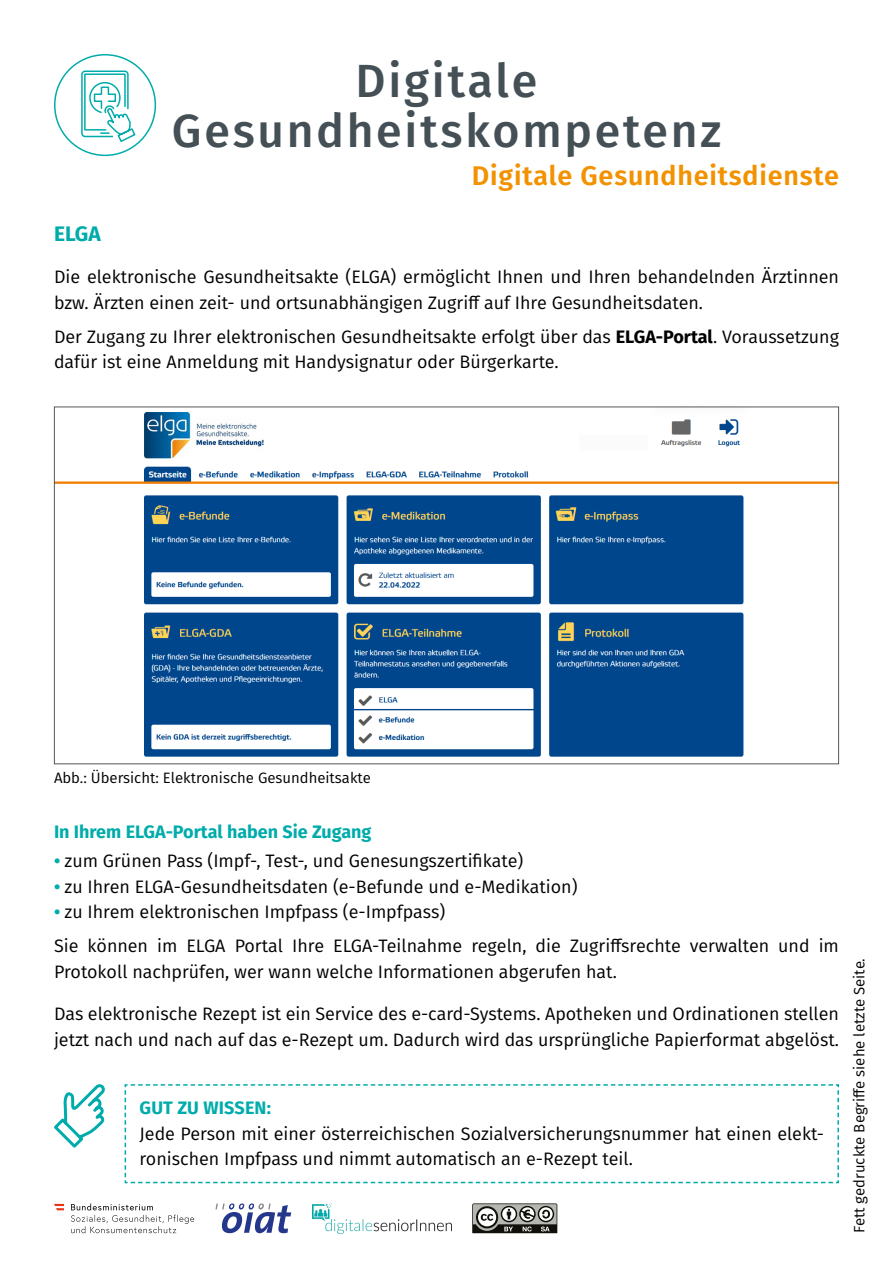
<style>
.page{position:relative;width:893px;height:1263px;background:#fff}
.page>*{position:absolute;margin:0;border:0;box-sizing:border-box;transform-origin:0 0}
.t1{font:500 46.5px/49.5px "Fira Sans";letter-spacing:.06em;color:#445055;text-align:center}
.t2{font:600 27px "Fira Sans";letter-spacing:.03em;color:#f39200}
.t3{font:700 21px "Fira Sans";color:#00acab}
.t4{font:18px/25.5px "Fira Sans";color:#000}
.t5{font:700 18px "Fira Sans";color:#00acab}
.t6{font:15px "Fira Sans";color:#000}
.s1{font-weight:700}
.s2{font-weight:700;color:#00acab}
</style>
<div class="page">
<div style="left:54px;top:54px;width:102px;height:102px;border:2px solid #00acab;border-radius:50%"></div>
<svg style="left:81px;top:70px;width:56px;height:73px"></svg>
<img style="left:56px;top:412px;width:781px;height:345px">
<svg style="left:124px;top:1084px;width:715px;height:100px"></svg>
<svg style="left:54px;top:1084px;width:51px;height:64px"></svg>
<svg style="left:472px;top:1203px;width:86px;height:31px;background:#7f807b"></svg>
<svg style="left:71px;top:1203px;width:123px;height:30px"></svg>
<svg style="left:54px;top:1204px;width:10px;height:6px"></svg>
<img style="left:313px;top:1203px;width:138px;height:30px">
<svg style="left:215px;top:1203px;width:76px;height:30px"></svg>
<h1 class="t1" style="left:172px;top:54px;width:551px">Digitale<br>Gesundheitskompetenz</h1>
<h2 class="t2" style="left:472px;top:154px;width:369px">Digitale Gesundheitsdienste</h2>
<p class="t3" style="left:54px;top:216px;width:48px">ELGA</p>
<p class="t4" style="left:54px;top:264px;width:786px">Die elektronische Gesundheitsakte (ELGA) ermöglicht Ihnen und Ihren behandelnden Ärztinnen bzw. Ärzten einen zeit- und ortsunabhängigen Zugriff auf Ihre Gesundheitsdaten.</p>
<p class="t4" style="left:54px;top:323px;width:786px">Der Zugang zu Ihrer elektronischen Gesundheitsakte erfolgt über das <span class="s1">ELGA-Portal</span>. Voraussetzung dafür ist eine Anmeldung mit Handysignatur oder Bürgerkarte.</p>
<p class="t6" style="left:54px;top:766px;width:318px">Abb.: Übersicht: Elektronische Gesundheitsakte</p>
<p class="t5" style="left:54px;top:816px;width:319px">In Ihrem ELGA-Portal haben Sie Zugang</p>
<p class="t4" style="left:54px;top:848px;width:471px"><span class="s2">•</span> zum Grünen Pass (Impf-, Test-, und Genesungszertifikate)</p>
<p class="t4" style="left:54px;top:873px;width:525px"><span class="s2">•</span> zu Ihren ELGA-Gesundheitsdaten (e-Befunde und e-Medikation)</p>
<p class="t4" style="left:54px;top:895px;width:786px;line-height:34px"><span class="s2">•</span> zu Ihrem elektronischen Impfpass (e-Impfpass)<br>Sie können im ELGA Portal Ihre ELGA-Teilnahme regeln, die Zugriffsrechte verwalten und im</p>
<p class="t4" style="left:54px;top:958px;width:564px">Protokoll nachprüfen, wer wann welche Informationen abgerufen hat.</p>
<p class="t4" style="left:54px;top:1001px;width:786px">Das elektronische Rezept ist ein Service des e-card-Systems. Apotheken und Ordinationen stellen jetzt nach und nach auf das e-Rezept um. Dadurch wird das ursprüngliche Papierformat abgelöst.</p>
<p class="t5" style="left:140px;top:1093px;width:133px">GUT ZU WISSEN:</p>
<p class="t4" style="left:139px;top:1120px;width:686px">Jede Person mit einer österreichischen Sozialversicherungsnummer hat einen elekt&shy;ronischen Impfpass und nimmt automatisch an e-Rezept teil.</p>
<p class="t6" style="left:848px;top:1233px;width:277px;rotate:-90deg">Fett gedruckte Begriffe siehe letzte Seite.</p>
</div>
